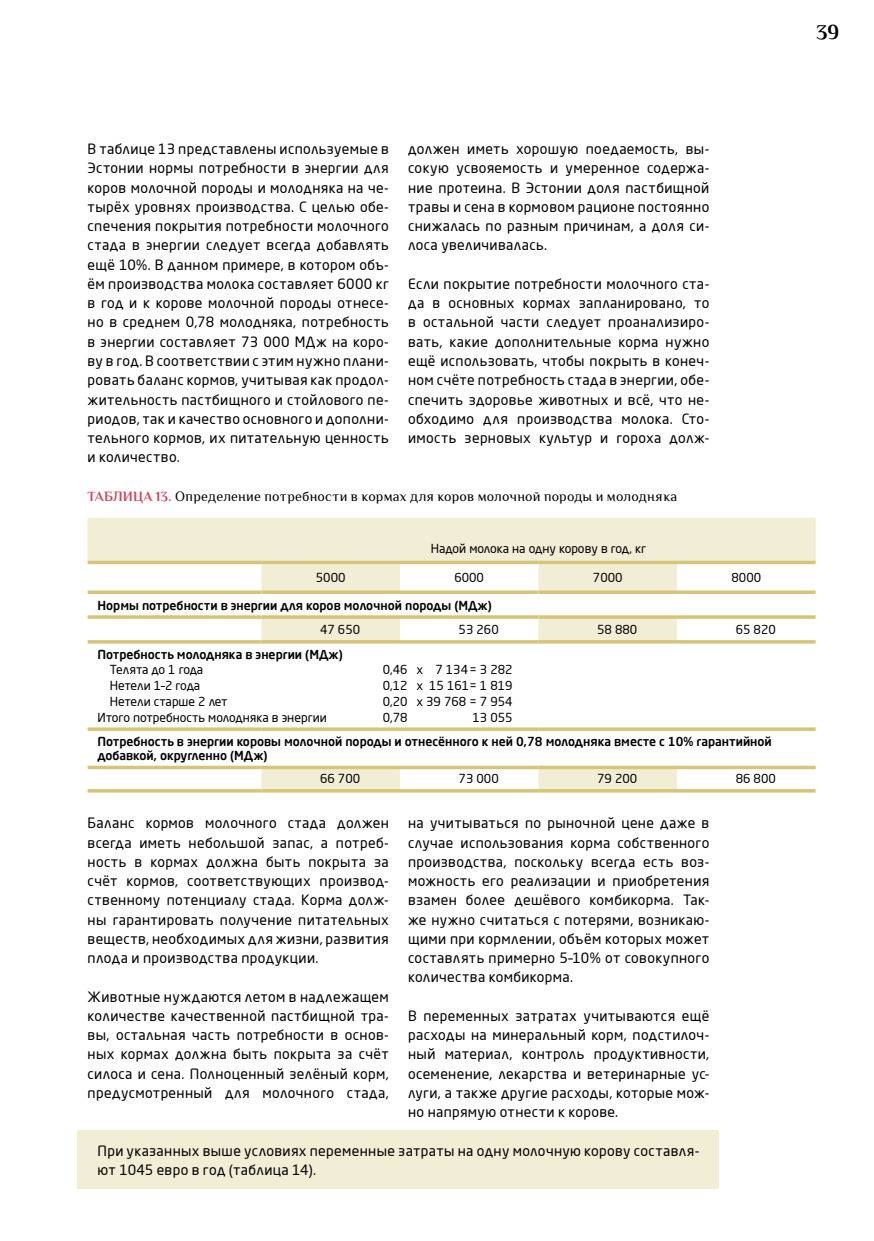
<style>
.page{position:relative;width:874px;height:1241px;background:#fff}
.page>*{position:absolute;margin:0;border:0;box-sizing:border-box;transform-origin:0 0}
.t1{font:700 21px "Philosopher";color:#000}
.t2{font:14px/19.2px "Neo Sans Pro";letter-spacing:.025em;color:#000;text-align:justify}
.t3{font:14px "Philosopher";letter-spacing:.015em;color:#000}
.t4{font:500 12.25px/14px "Neo Sans Pro";color:#000}
.t5{font:12.25px "Neo Sans Pro";color:#000}
.t6{font:12.25px "Neo Sans Pro";letter-spacing:-.02em;color:#000}
.t7{font:12.25px "Neo Sans Pro";letter-spacing:-.025em;color:#000}
.s1{font-weight:700;color:#cb4959}
</style>
<div class="page">
<svg style="left:88px;top:518px;width:727px;height:72px;fill:#f2eed6"></svg>
<svg style="left:261px;top:618px;width:415px;height:171px"></svg>
<svg style="left:88px;top:590px;width:173px;height:4px"></svg>
<svg style="left:88px;top:765px;width:173px;height:4px"></svg>
<svg style="left:261px;top:765px;width:139px;height:4px"></svg>
<svg style="left:400px;top:765px;width:138px;height:4px"></svg>
<svg style="left:538px;top:765px;width:138px;height:4px"></svg>
<svg style="left:676px;top:765px;width:139px;height:4px"></svg>
<svg style="left:88px;top:560px;width:173px;height:4px"></svg>
<svg style="left:261px;top:560px;width:139px;height:4px"></svg>
<svg style="left:400px;top:560px;width:138px;height:4px"></svg>
<svg style="left:538px;top:560px;width:138px;height:4px"></svg>
<svg style="left:676px;top:560px;width:139px;height:4px"></svg>
<svg style="left:261px;top:590px;width:139px;height:4px"></svg>
<svg style="left:400px;top:590px;width:138px;height:4px"></svg>
<svg style="left:538px;top:590px;width:138px;height:4px"></svg>
<svg style="left:676px;top:590px;width:139px;height:4px"></svg>
<hr style="left:88px;top:615px;width:173px;height:3px;background:#d4c579">
<hr style="left:261px;top:615px;width:139px;height:3px;background:#d4c579">
<hr style="left:400px;top:615px;width:138px;height:3px;background:#d4c579">
<hr style="left:538px;top:615px;width:138px;height:3px;background:#d4c579">
<hr style="left:676px;top:615px;width:139px;height:3px;background:#d4c579">
<hr style="left:88px;top:789px;width:173px;height:3px;background:#d4c579">
<hr style="left:261px;top:789px;width:139px;height:3px;background:#d4c579">
<hr style="left:400px;top:789px;width:138px;height:3px;background:#d4c579">
<hr style="left:538px;top:789px;width:138px;height:3px;background:#d4c579">
<hr style="left:676px;top:789px;width:139px;height:3px;background:#d4c579">
<hr style="left:88px;top:640px;width:173px;height:3px;background:#d4c579">
<hr style="left:261px;top:640px;width:139px;height:3px;background:#d4c579">
<hr style="left:400px;top:640px;width:138px;height:3px;background:#d4c579">
<hr style="left:538px;top:640px;width:138px;height:3px;background:#d4c579">
<hr style="left:676px;top:640px;width:139px;height:3px;background:#d4c579">
<hr style="left:88px;top:727px;width:173px;height:3px;background:#d4c579">
<hr style="left:261px;top:727px;width:139px;height:3px;background:#d4c579">
<hr style="left:400px;top:727px;width:138px;height:3px;background:#d4c579">
<hr style="left:538px;top:727px;width:138px;height:3px;background:#d4c579">
<hr style="left:676px;top:727px;width:139px;height:3px;background:#d4c579">
<div style="left:78px;top:1129px;width:641px;height:58px;background:#f2eed6"></div>
<h1 class="t1" style="left:815px;top:18px;width:25px">39</h1>
<p class="t2" style="left:88px;top:139px;width:302px">В таблице 13 представлены используемые в Эстонии нормы потребности в энергии для коров молочной породы и молодняка на че&shy;тырёх уровнях производства. С целью обе&shy;спечения покрытия потребности молочного стада в энергии следует всегда добавлять ещё 10%. В данном примере, в котором объ&shy;ём производства молока составляет 6000 кг в год и к корове молочной породы отнесе&shy;но в среднем 0,78 молодняка, потребность в энергии составляет 73 000 МДж на коро&shy;ву в год. В соответствии с этим нужно плани&shy;ровать баланс кормов, учитывая как продол&shy;жительность пастбищного и стойлового пе&shy;риодов, так и качество основного и дополни&shy;тельного кормов, их питательную ценность и количество.</p>
<p class="t3" style="left:88px;top:487px;width:591px"><span class="s1">ТАБЛИЦА 13.</span> Определение потребности в кормах для коров молочной породы и молодняка</p>
<p class="t5" style="left:430px;top:540px;width:216px">Надой молока на одну корову в год, кг</p>
<p class="t5" style="left:316px;top:570px;width:31px">5000</p>
<p class="t5" style="left:454px;top:570px;width:31px">6000</p>
<p class="t5" style="left:592px;top:570px;width:31px">7000</p>
<p class="t5" style="left:731px;top:570px;width:31px">8000</p>
<p class="t4" style="left:97px;top:597px;width:396px">Нормы потребности в энергии для коров молочной породы (МДж)</p>
<p class="t5" style="left:320px;top:622px;width:42px">47 650</p>
<p class="t5" style="left:458px;top:622px;width:42px">53 260</p>
<p class="t5" style="left:597px;top:622px;width:42px">58 880</p>
<p class="t5" style="left:735px;top:622px;width:42px">65 820</p>
<p class="t4" style="left:97px;top:646px;width:247px">Потребность молодняка в энергии (МДж)</p>
<p class="t6" style="left:110px;top:662px;width:95px">Телята до 1 года</p>
<p class="t5" style="left:382px;top:662px;width:131px">0,46 x 7 134= 3 282</p>
<p class="t7" style="left:110px;top:678px;width:92px">Нетели 1–2 года</p>
<p class="t5" style="left:382px;top:678px;width:131px">0,12 x 15 161= 1 819</p>
<p class="t5" style="left:110px;top:694px;width:119px">Нетели старше 2 лет</p>
<p class="t5" style="left:382px;top:694px;width:131px">0,20 x 39 768 = 7 954</p>
<p class="t5" style="left:97px;top:709px;width:231px">Итого потребность молодняка в энергии</p>
<p class="t5" style="left:382px;top:709px;width:26px">0,78</p>
<p class="t5" style="left:472px;top:709px;width:42px">13 055</p>
<p class="t4" style="left:97px;top:734px;width:675px">Потребность в энергии коровы молочной породы и отнесённого к ней 0,78 молодняка вместе с 10% гарантийной добавкой, округленно (МДж)</p>
<p class="t5" style="left:320px;top:771px;width:42px">66 700</p>
<p class="t5" style="left:458px;top:771px;width:42px">73 000</p>
<p class="t5" style="left:597px;top:771px;width:42px">79 200</p>
<p class="t5" style="left:735px;top:771px;width:42px">86 800</p>
<p class="t2" style="left:88px;top:813px;width:302px">Баланс кормов молочного стада должен всегда иметь небольшой запас, а потреб&shy;ность в кормах должна быть покрыта за счёт кормов, соответствующих производ&shy;ственному потенциалу стада. Корма долж&shy;ны гарантировать получение питательных веществ, необходимых для жизни, развития плода и производства продукции.</p>
<p class="t2" style="left:88px;top:986px;width:302px">Животные нуждаются летом в надлежащем количестве качественной пастбищной тра&shy;вы, остальная часть потребности в основ&shy;ных кормах должна быть покрыта за счёт силоса и сена. Полноценный зелёный корм, предусмотренный для молочного стада,</p>
<p class="t2" style="left:408px;top:139px;width:302px">должен иметь хорошую поедаемость, вы&shy;сокую усвояемость и умеренное содержа&shy;ние протеина. В Эстонии доля пастбищной травы и сена в кормовом рационе постоянно снижалась по разным причинам, а доля си&shy;лоса увеличивалась.</p>
<p class="t2" style="left:408px;top:274px;width:302px">Если покрытие потребности молочного ста&shy;да в основных кормах запланировано, то в остальной части следует проанализиро&shy;вать, какие дополнительные корма нужно ещё использовать, чтобы покрыть в конеч&shy;ном счёте потребность стада в энергии, обе&shy;спечить здоровье животных и всё, что не&shy;обходимо для производства молока. Сто&shy;имость зерновых культур и гороха долж-</p>
<p class="t2" style="left:408px;top:813px;width:302px">на учитываться по рыночной цене даже в случае использования корма собственного производства, поскольку всегда есть воз&shy;можность его реализации и приобретения взамен более дешёвого комбикорма. Так&shy;же нужно считаться с потерями, возникаю&shy;щими при кормлении, объём которых может составлять примерно 5–10% от совокупного количества комбикорма.</p>
<p class="t2" style="left:408px;top:1005px;width:302px">В переменных затратах учитываются ещё расходы на минеральный корм, подстилоч&shy;ный материал, контроль продуктивности, осеменение, лекарства и ветеринарные ус&shy;луги, а также другие расходы, которые мож&shy;но напрямую отнести к корове.</p>
<p class="t2" style="left:97px;top:1140px;width:603px">При указанных выше условиях переменные затраты на одну молочную корову составля&shy;ют 1045 евро в год (таблица 14).</p>
</div>
